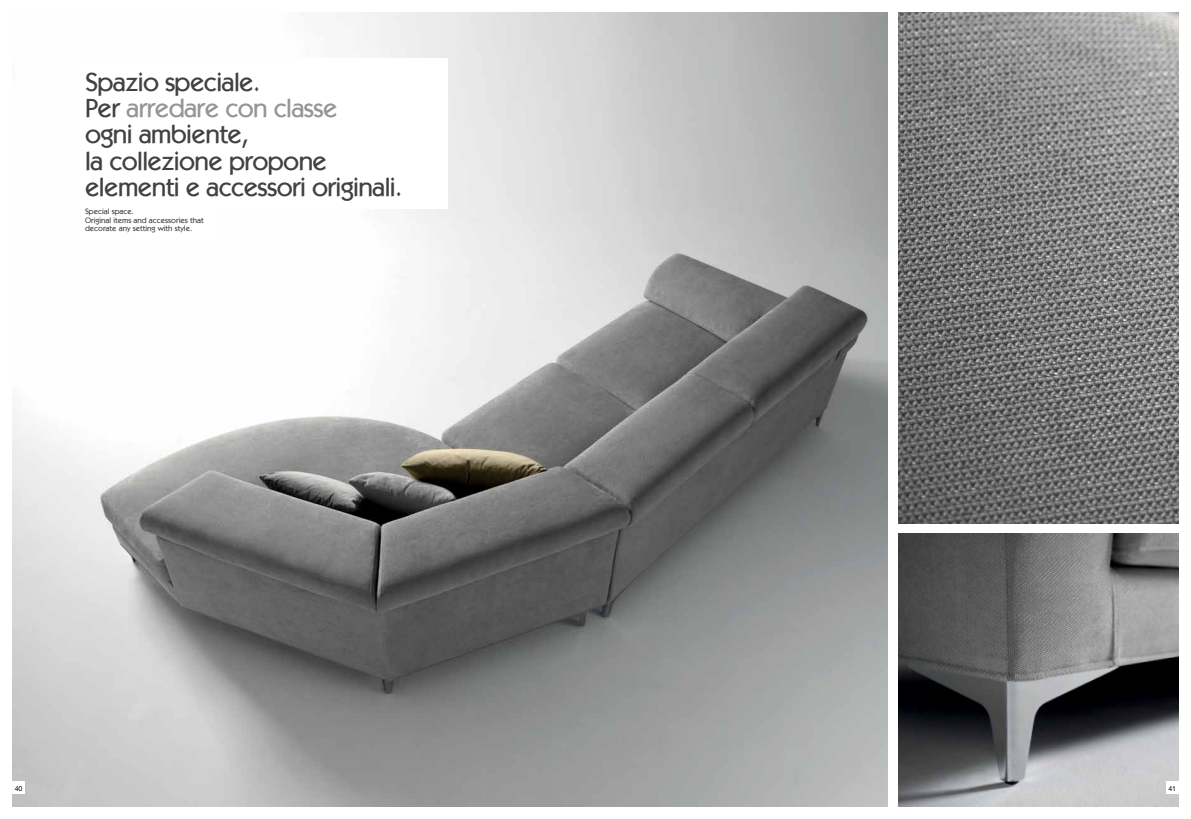
<style>
.page{position:relative;width:1191px;height:819px;background:#fff}
.page>*{position:absolute;margin:0;border:0;box-sizing:border-box;transform-origin:0 0}
.t1{font:500 26.25px/26.2px "Itc Kabel LT";letter-spacing:-.025em;color:#414042}
.t2{font:500 7.88px/8.8px "Itc Kabel LT";color:#414042}
.t3{font:7px "Helvetica Neue";color:#000}
.s1{color:#939598}
</style>
<div class="page">
<img style="left:898px;top:12px;width:280px;height:511px">
<img style="left:898px;top:533px;width:280px;height:273px">
<img style="left:12px;top:12px;width:876px;height:794px">
<div style="left:75px;top:58px;width:373px;height:150px;background:#fff"></div>
<div style="left:75px;top:89px;width:145px;height:153px;background:#fff"></div>
<div style="left:1166px;top:781px;width:25px;height:13px;background:#fff"></div>
<div style="left:0;top:781px;width:25px;height:13px;background:#fff"></div>
<p class="t1" style="left:85px;top:69px;width:319px">Spazio speciale.<br>Per <span class="s1">arredare con classe<br></span>ogni ambiente,<br>la collezione propone elementi e accessori originali.</p>
<p class="t2" style="left:85px;top:207px;width:120px">Special space.<br>Original items and accessories that decorate any setting with style.</p>
<p class="t3" style="left:15px;top:783px;width:9px">40</p>
<p class="t3" style="left:1168px;top:783px;width:9px">41</p>
</div>
